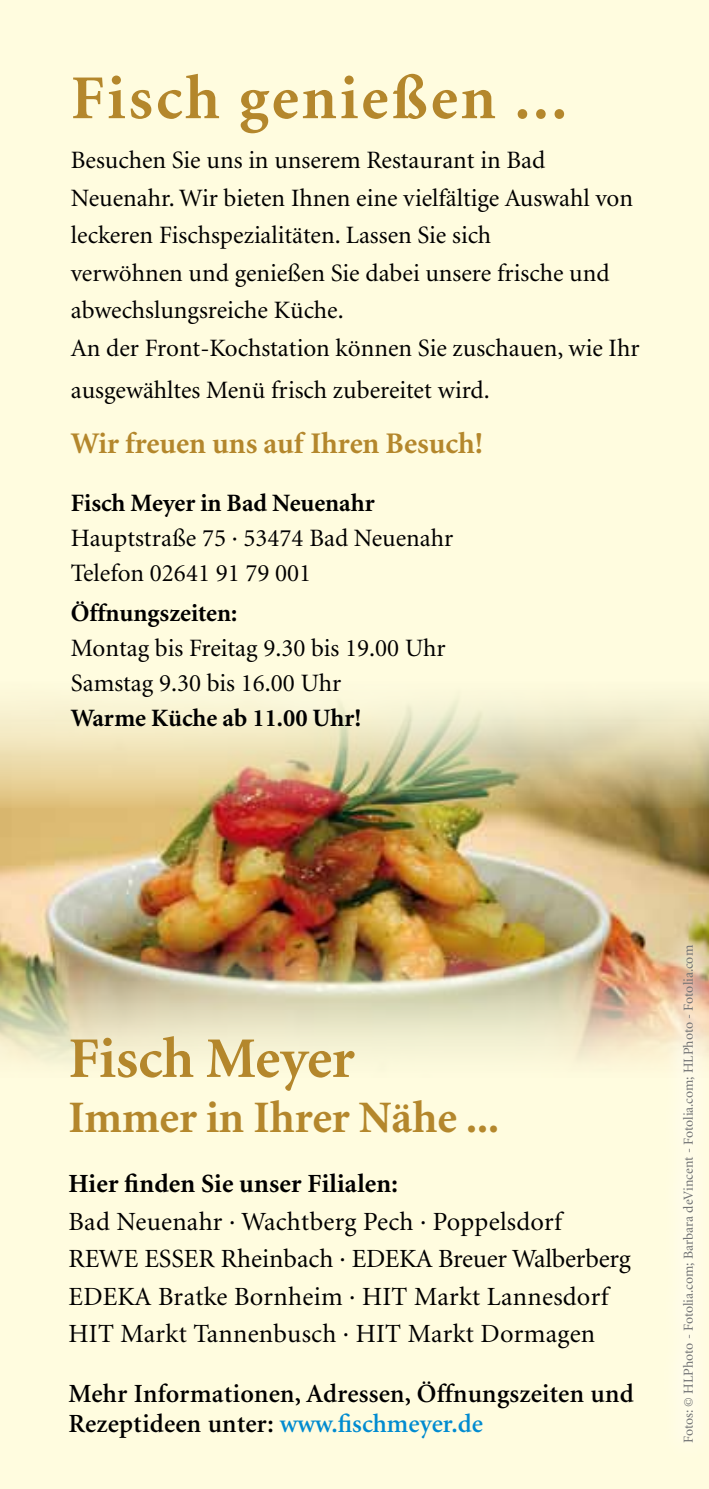
<style>
.page{position:relative;width:709px;height:1489px;background:#fff}
.page>*{position:absolute;margin:0;border:0;box-sizing:border-box;transform-origin:0 0}
.t1{font:700 62.5px "Minion";letter-spacing:.05em;color:#b4872c}
.t2{font:700 57.5px "Minion";letter-spacing:-.005em;color:#b4872c}
.t3{font:700 45px "Minion";color:#b4872c}
.t4{font:700 30px "Minion";color:#b4872c}
.t5{font:26.25px/37.5px "Minion";letter-spacing:.01em;color:#000}
.t6{font:600 26.25px/30px "Minion";letter-spacing:.01em;color:#000}
.t7{font:700 26.25px "Minion";letter-spacing:.01em;color:#000}
.t8{font:25px/37.5px "Minion";color:#000}
.t9{font:700 25px "Minion";color:#000}
.t10{font:13.75px "Minion";color:#707172}
.s1{color:#008bd0}
</style>
<div class="page">
<div style="left:0;top:0;width:709px;height:1488px;background:#fffcdf"></div>
<img style="left:0;top:698px;width:709px;height:364px">
<svg style="left:661px;top:922px;width:48px;height:511px"></svg>
<h1 class="t1" style="left:71px;top:66px;width:497px">Fisch genießen ...</h1>
<p class="t8" style="left:71px;top:142px;width:570px">Besuchen Sie uns in unserem Restaurant in Bad Neuenahr. Wir bieten Ihnen eine vielfältige Auswahl von leckeren Fischspezialitäten. Lassen Sie sich<br>verwöhnen und genießen Sie dabei unsere frische und abwechslungsreiche Küche.<br>An der Front-Kochstation können Sie zuschauen, wie Ihr</p>
<p class="t8" style="left:71px;top:372px;width:420px">ausgewähltes Menü frisch zubereitet wird.</p>
<p class="t4" style="left:71px;top:428px;width:414px">Wir freuen uns auf Ihren Besuch!</p>
<p class="t9" style="left:71px;top:490px;width:305px">Fisch Meyer in Bad Neuenahr</p>
<p class="t8" style="left:71px;top:521px;width:384px;line-height:35px">Hauptstraße 75 · 53474 Bad Neuenahr<br>Telefon 02641 91 79 001</p>
<p class="t9" style="left:71px;top:600px;width:168px">Öffnungszeiten:</p>
<p class="t8" style="left:71px;top:631px;width:376px;line-height:35px">Montag bis Freitag 9.30 bis 19.00 Uhr<br>Samstag 9.30 bis 16.00 Uhr</p>
<p class="t9" style="left:71px;top:705px;width:292px">Warme Küche ab 11.00 Uhr!</p>
<h2 class="t2" style="left:69px;top:1029px;width:288px">Fisch Meyer</h2>
<h3 class="t3" style="left:69px;top:1094px;width:432px">Immer in Ihrer Nähe ...</h3>
<p class="t7" style="left:69px;top:1170px;width:331px">Hier finden Sie unser Filialen:</p>
<p class="t5" style="left:69px;top:1203px;width:564px">Bad Neuenahr · Wachtberg Pech · Poppelsdorf REWE ESSER Rheinbach · EDEKA Breuer Walberberg EDEKA Bratke Bornheim · HIT Markt Lannesdorf HIT Markt Tannenbusch · HIT Markt Dormagen</p>
<p class="t6" style="left:69px;top:1379px;width:566px">Mehr Informationen, Adressen, Öffnungszeiten und<br>Rezeptideen unter: <span class="s1">www.fischmeyer.de</span></p>
<p class="t10" style="left:681px;top:1442px;width:499px;rotate:-90deg">Fotos: © HLPhoto - Fotolia.com; Barbara deVincent - Fotolia.com; HLPhoto - Fotolia.com</p>
</div>
